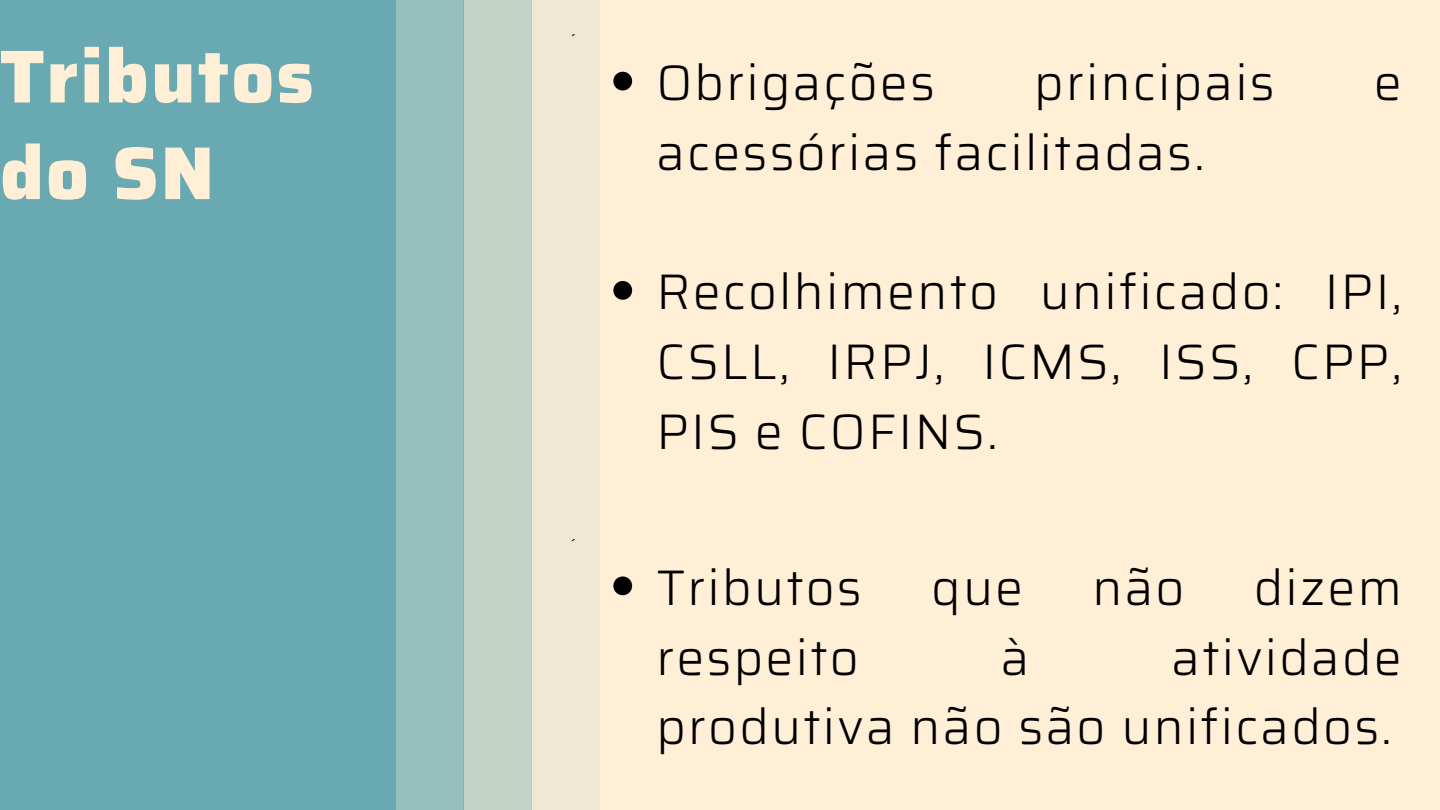
<style>
.page{position:relative;width:1440px;height:810px;background:#ffefd6}
.page>*{position:absolute;margin:0;border:0;box-sizing:border-box;transform-origin:0 0}
.t1{font:800 74.9px/96.6px "Saira";letter-spacing:.03em;color:#ffefd6}
.t2{font:300 50px/69.8px "Saira";letter-spacing:.045em;color:#000;text-align:justify}
.t3{font:700 12px "Arimo";color:#000}
</style>
<div class="page">
<div style="left:395px;top:0;width:69px;height:810px;background:#96bebc"></div>
<div style="left:463px;top:0;width:69px;height:810px;background:#c3d3c7"></div>
<div style="left:532px;top:0;width:68px;height:810px;background:#f0e8d2"></div>
<div style="left:0;top:0;width:395px;height:810px;background:#69a9b2"></div>
<svg style="left:613px;top:72px;width:19px;height:18px"></svg>
<svg style="left:613px;top:281px;width:19px;height:19px"></svg>
<svg style="left:613px;top:576px;width:19px;height:19px"></svg>
<h1 class="t1" style="left:0;top:28px;width:315px">Tributos do SN</h1>
<p class="t3" style="left:571px;top:32px;width:5px">´</p>
<p class="t3" style="left:571px;top:537px;width:5px">´</p>
<p class="t2" style="left:656px;top:48px;width:280px">Obrigações</p>
<p class="t2" style="left:1034px;top:48px;width:242px">principais</p>
<p class="t2" style="left:1374px;top:48px;width:29px">e</p>
<p class="t2" style="left:656px;top:118px;width:550px">acessórias facilitadas.</p>
<p class="t2" style="left:656px;top:257px;width:747px">Recolhimento unificado: IPI, CSLL, IRPJ, ICMS, ISS, CPP, PIS e COFINS.</p>
<p class="t2" style="left:656px;top:553px;width:207px">Tributos</p>
<p class="t2" style="left:931px;top:553px;width:94px">que</p>
<p class="t2" style="left:1093px;top:553px;width:93px">não</p>
<p class="t2" style="left:1254px;top:553px;width:150px">dizem</p>
<p class="t2" style="left:656px;top:622px;width:204px">respeito</p>
<p class="t2" style="left:1001px;top:622px;width:30px">à</p>
<p class="t2" style="left:656px;top:622px;width:747px;text-align:right">atividade<br>produtiva não são unificados.</p>
</div>
